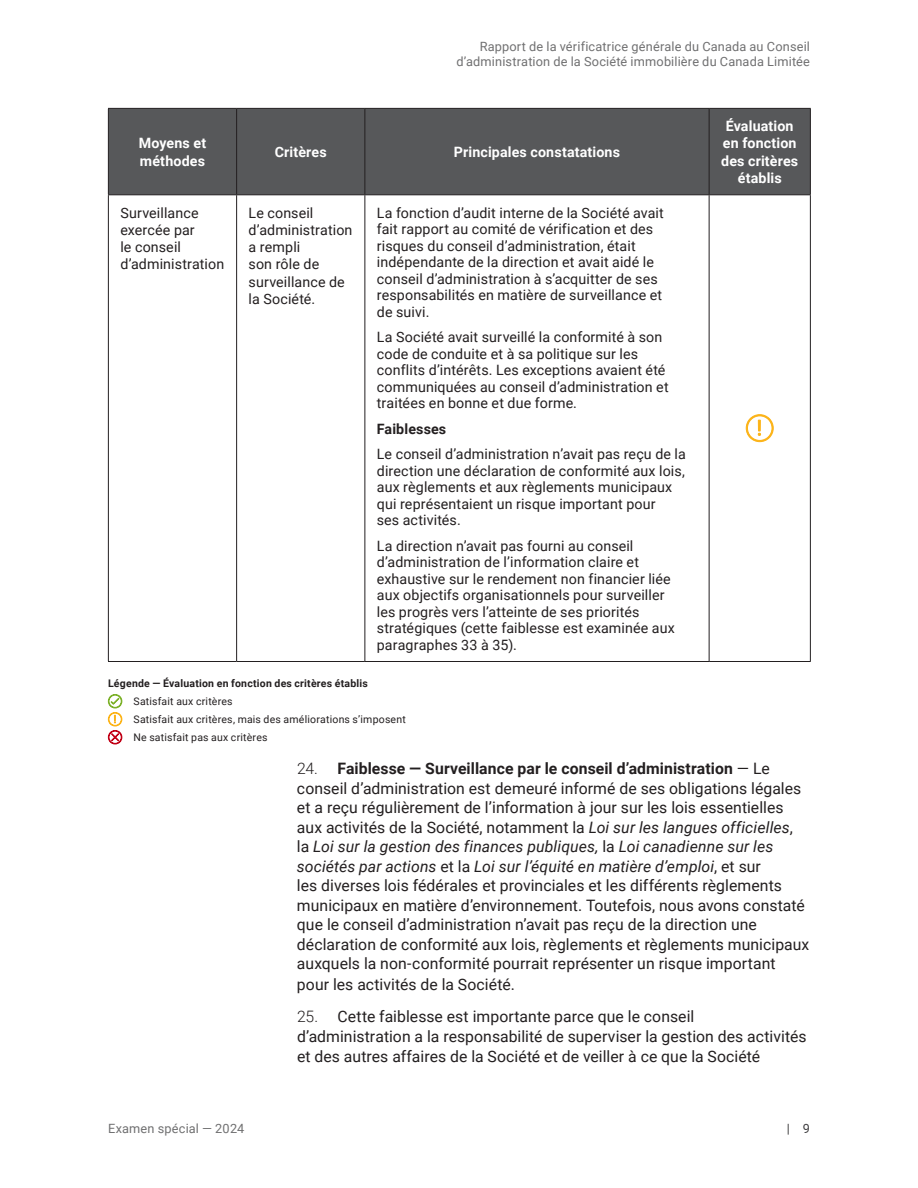
<style>
.page{position:relative;width:918px;height:1188px;background:#fff}
.page>*{position:absolute;margin:0;border:0;box-sizing:border-box;transform-origin:0 0}
.t1{font:15.75px/19.5px "Roboto";letter-spacing:.005em;color:#231f20}
.t2{font:14.25px/16.5px "Roboto";letter-spacing:.01em;color:#231f20}
.t3{font:700 14.25px/17.2px "Roboto";letter-spacing:.01em;color:#fff}
.t4{font:700 14.25px "Roboto";letter-spacing:.01em;color:#231f20}
.t5{font:12.75px/15.8px "Roboto";letter-spacing:.015em;color:#707071;text-align:right}
.t6{font:12.75px "Roboto";color:#414042}
.t7{font:10.5px/18px "Roboto";letter-spacing:.02em;color:#231f20}
.t8{font:700 10.5px "Roboto";letter-spacing:.02em;color:#231f20}
.s1{font-weight:300}
.s2{font-weight:700}
.s3{font-style:italic}
</style>
<div class="page">
<div style="left:109px;top:109px;width:701px;height:85px;background:#57585a"></div>
<hr style="left:108px;top:108px;width:129px;height:1px;background:#231f20">
<hr style="left:108px;top:109px;width:1px;height:85px;background:#231f20">
<hr style="left:237px;top:108px;width:128px;height:1px;background:#231f20">
<hr style="left:236px;top:109px;width:1px;height:85px;background:#231f20">
<hr style="left:365px;top:108px;width:344px;height:1px;background:#231f20">
<hr style="left:364px;top:109px;width:1px;height:85px;background:#231f20">
<hr style="left:709px;top:108px;width:102px;height:1px;background:#231f20">
<hr style="left:709px;top:109px;width:1px;height:85px;background:#231f20">
<hr style="left:810px;top:109px;width:1px;height:85px;background:#231f20">
<hr style="left:108px;top:194px;width:129px;height:1px;background:#231f20">
<hr style="left:108px;top:195px;width:1px;height:466px;background:#231f20">
<hr style="left:237px;top:194px;width:128px;height:1px;background:#231f20">
<hr style="left:236px;top:195px;width:1px;height:466px;background:#231f20">
<hr style="left:365px;top:194px;width:344px;height:1px;background:#231f20">
<hr style="left:364px;top:195px;width:1px;height:466px;background:#231f20">
<hr style="left:709px;top:194px;width:102px;height:1px;background:#231f20">
<hr style="left:709px;top:195px;width:1px;height:466px;background:#231f20">
<hr style="left:810px;top:195px;width:1px;height:466px;background:#231f20">
<hr style="left:108px;top:661px;width:129px;height:1px;background:#231f20">
<hr style="left:237px;top:661px;width:128px;height:1px;background:#231f20">
<hr style="left:365px;top:661px;width:344px;height:1px;background:#231f20">
<hr style="left:709px;top:661px;width:102px;height:1px;background:#231f20">
<svg style="left:745px;top:414px;width:29px;height:29px"></svg>
<svg style="left:108px;top:694px;width:15px;height:51px"></svg>
<p class="t5" style="left:456px;top:38px;width:355px">Rapport de la vérificatrice générale du Canada au Conseil d’administration de la Société immobilière du Canada Limitée</p>
<p class="t3" style="left:139px;top:134px;width:69px">Moyens et méthodes</p>
<p class="t3" style="left:275px;top:143px;width:54px">Critères</p>
<p class="t3" style="left:454px;top:143px;width:168px">Principales constatations</p>
<p class="t3" style="left:721px;top:117px;width:78px;text-align:center">Évaluation en fonction des critères établis</p>
<p class="t2" style="left:120px;top:203px;width:105px;line-height:17.2px">Surveillance exercée par<br>le conseil d’administration</p>
<p class="t2" style="left:249px;top:203px;width:105px;line-height:17.2px">Le conseil d’administration a rempli<br>son rôle de surveillance de la Société.</p>
<p class="t2" style="left:377px;top:204px;width:288px">La fonction d’audit interne de la Société avait fait rapport au comité de vérification et des risques du conseil d’administration, était indépendante de la direction et avait aidé le conseil d’administration à s’acquitter de ses responsabilités en matière de surveillance et de suivi.</p>
<p class="t2" style="left:377px;top:328px;width:293px">La Société avait surveillé la conformité à son code de conduite et à sa politique sur les conflits d’intérêts. Les exceptions avaient été communiquées au conseil d’administration et traitées en bonne et due forme.</p>
<p class="t4" style="left:377px;top:419px;width:71px">Faiblesses</p>
<p class="t2" style="left:377px;top:445px;width:311px">Le conseil d’administration n’avait pas reçu de la direction une déclaration de conformité aux lois, aux règlements et aux règlements municipaux qui représentaient un risque important pour<br>ses activités.</p>
<p class="t2" style="left:377px;top:537px;width:299px">La direction n’avait pas fourni au conseil d’administration de l’information claire et exhaustive sur le rendement non financier liée aux objectifs organisationnels pour surveiller les progrès vers l’atteinte de ses priorités stratégiques (cette faiblesse est examinée aux paragraphes 33 à 35).</p>
<p class="t8" style="left:108px;top:676px;width:261px">Légende — Évaluation en fonction des critères établis</p>
<p class="t7" style="left:133px;top:692px;width:274px">Satisfait aux critères<br>Satisfait aux critères, mais des améliorations s’imposent<br>Ne satisfait pas aux critères</p>
<p class="t1" style="left:297px;top:758px;width:514px"><span class="s1">24.</span> <span class="s2">Faiblesse — Surveillance par le conseil d’administration</span> — Le conseil d’administration est demeuré informé de ses obligations légales et a reçu régulièrement de l’information à jour sur les lois essentielles aux activités de la Société, notamment la <span class="s3">Loi sur les langues officielles</span>,<br>la <span class="s3">Loi sur la gestion des finances publiques,</span> la <span class="s3">Loi canadienne sur les sociétés par actions</span> et la <span class="s3">Loi sur l’équité en matière d’emploi</span>, et sur<br>les diverses lois fédérales et provinciales et les différents règlements municipaux en matière d’environnement. Toutefois, nous avons constaté que le conseil d’administration n’avait pas reçu de la direction une déclaration de conformité aux lois, règlements et règlements municipaux auxquels la non-conformité pourrait représenter un risque important pour les activités de la Société.</p>
<p class="t1" style="left:297px;top:1006px;width:511px;line-height:20px"><span class="s1">25.</span> Cette faiblesse est importante parce que le conseil d’administration a la responsabilité de superviser la gestion des activités et des autres affaires de la Société et de veiller à ce que la Société</p>
<p class="t5" style="left:108px;top:1120px;width:138px">Examen spécial — 2024</p>
<p class="t6" style="left:787px;top:1120px;width:25px">| 9</p>
</div>
